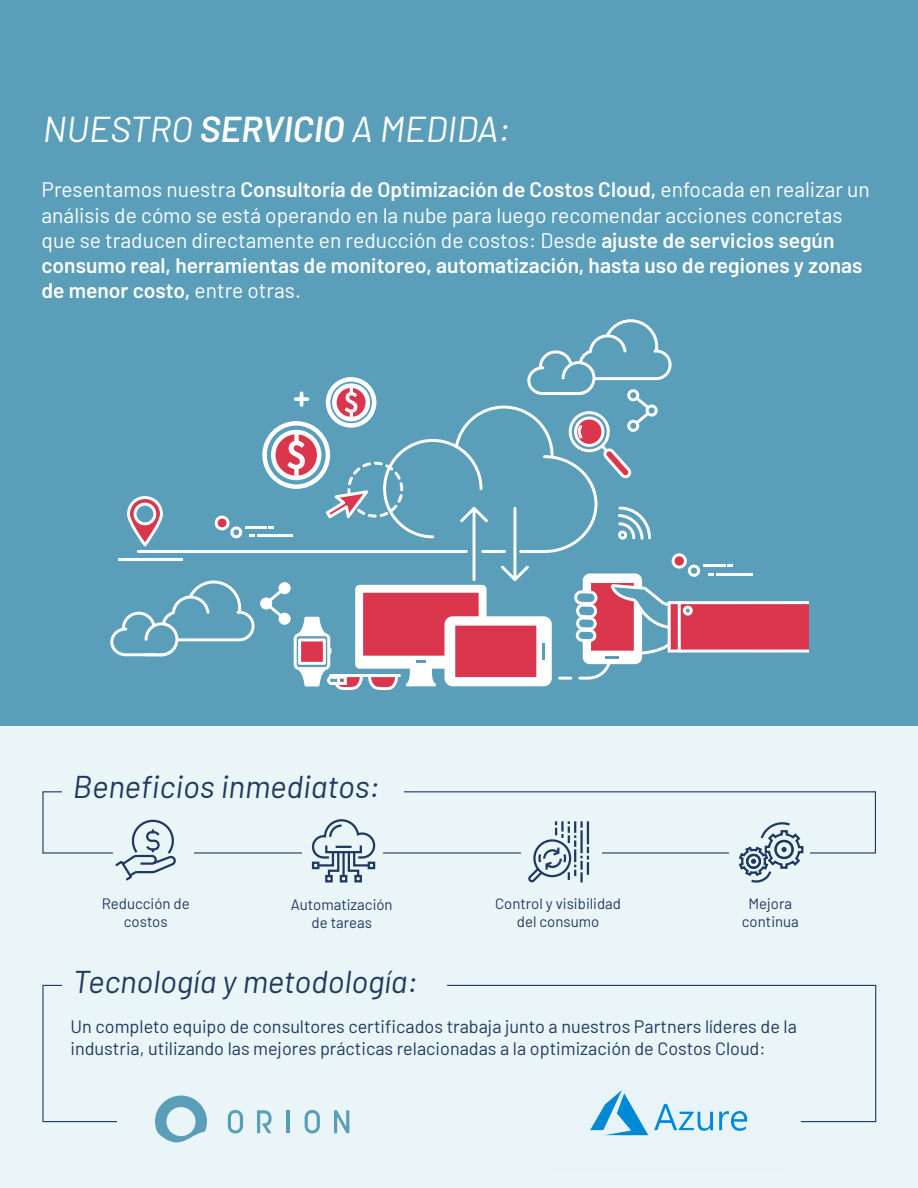
<style>
.page{position:relative;width:918px;height:1188px;background:#fff}
.page>*{position:absolute;margin:0;border:0;box-sizing:border-box;transform-origin:0 0}
.t1{font:italic 36px "Barlow";color:#fff}
.t2{font:italic 31.5px "Barlow";color:#203960}
.t3{font:21px/25.2px "Barlow";color:#fff}
.t4{font:18px/21.6px "Barlow";color:#203960}
.t5{font:15px/18px "Barlow";color:#203960;text-align:center}
.s1{font-weight:600}
</style>
<div class="page">
<div style="left:0;top:460px;width:918px;height:728px;background:#e9f5f7"></div>
<div style="left:42px;top:791px;width:834px;height:63px;border:1px solid #203960"></div>
<div style="left:0;top:0;width:918px;height:726px;background:#5a9eb9"></div>
<div style="left:114px;top:844px;width:80px;height:23px;background:#e9f5f7"></div>
<div style="left:63px;top:782px;width:341px;height:23px;background:#e9f5f7"></div>
<div style="left:729px;top:844px;width:80px;height:23px;background:#e9f5f7"></div>
<div style="left:303px;top:844px;width:80px;height:23px;background:#e9f5f7"></div>
<div style="left:522px;top:844px;width:80px;height:23px;background:#e9f5f7"></div>
<svg style="left:155px;top:1096px;width:52px;height:46px"></svg>
<svg style="left:228px;top:1110px;width:15px;height:23px"></svg>
<svg style="left:257px;top:1110px;width:15px;height:23px"></svg>
<hr style="left:286px;top:1110px;width:4px;height:23px;background:#5a9eb9">
<svg style="left:305px;top:1110px;width:15px;height:23px"></svg>
<svg style="left:334px;top:1110px;width:15px;height:23px"></svg>
<div style="left:340px;top:875px;width:7px;height:7px;border:2px solid #203960"></div>
<div style="left:354px;top:875px;width:8px;height:7px;border:2px solid #203960"></div>
<div style="left:325px;top:875px;width:8px;height:7px;border:2px solid #203960"></div>
<svg style="left:311px;top:819px;width:65px;height:59px"></svg>
<svg style="left:738px;top:822px;width:66px;height:61px"></svg>
<svg style="left:528px;top:821px;width:61px;height:62px"></svg>
<svg style="left:113px;top:819px;width:63px;height:62px"></svg>
<img style="left:590px;top:1090px;width:158px;height:46px">
<svg style="left:110px;top:319px;width:699px;height:371px"></svg>
<h1 class="t1" style="left:43px;top:103px;width:469px">NUESTRO <span class="s1">SERVICIO</span> A MEDIDA:</h1>
<p class="t3" style="left:42px;top:176px;width:830px">Presentamos nuestra <span class="s1">Consultoría de Optimización de Costos Cloud,</span> enfocada en realizar un análisis de cómo se está operando en la nube para luego recomendar acciones concretas que se traducen directamente en reducción de costos: Desde <span class="s1">ajuste de servicios según consumo real, herramientas de monitoreo, automatización, hasta uso de regiones y zonas de menor costo,</span> entre otras.</p>
<h2 class="t2" style="left:73px;top:763px;width:308px">Beneficios inmediatos:</h2>
<p class="t5" style="left:102px;top:894px;width:90px">Reducción de costos</p>
<p class="t5" style="left:495px;top:894px;width:128px">Control y visibilidad del consumo</p>
<p class="t5" style="left:742px;top:894px;width:59px">Mejora continua</p>
<p class="t5" style="left:291px;top:894px;width:103px">Automatización de tareas</p>
<h2 class="t2" style="left:73px;top:958px;width:346px">Tecnología y metodología:</h2>
<p class="t4" style="left:71px;top:1015px;width:728px">Un completo equipo de consultores certificados trabaja junto a nuestros Partners líderes de la industria, utilizando las mejores prácticas relacionadas a la optimización de Costos Cloud:</p>
</div>
